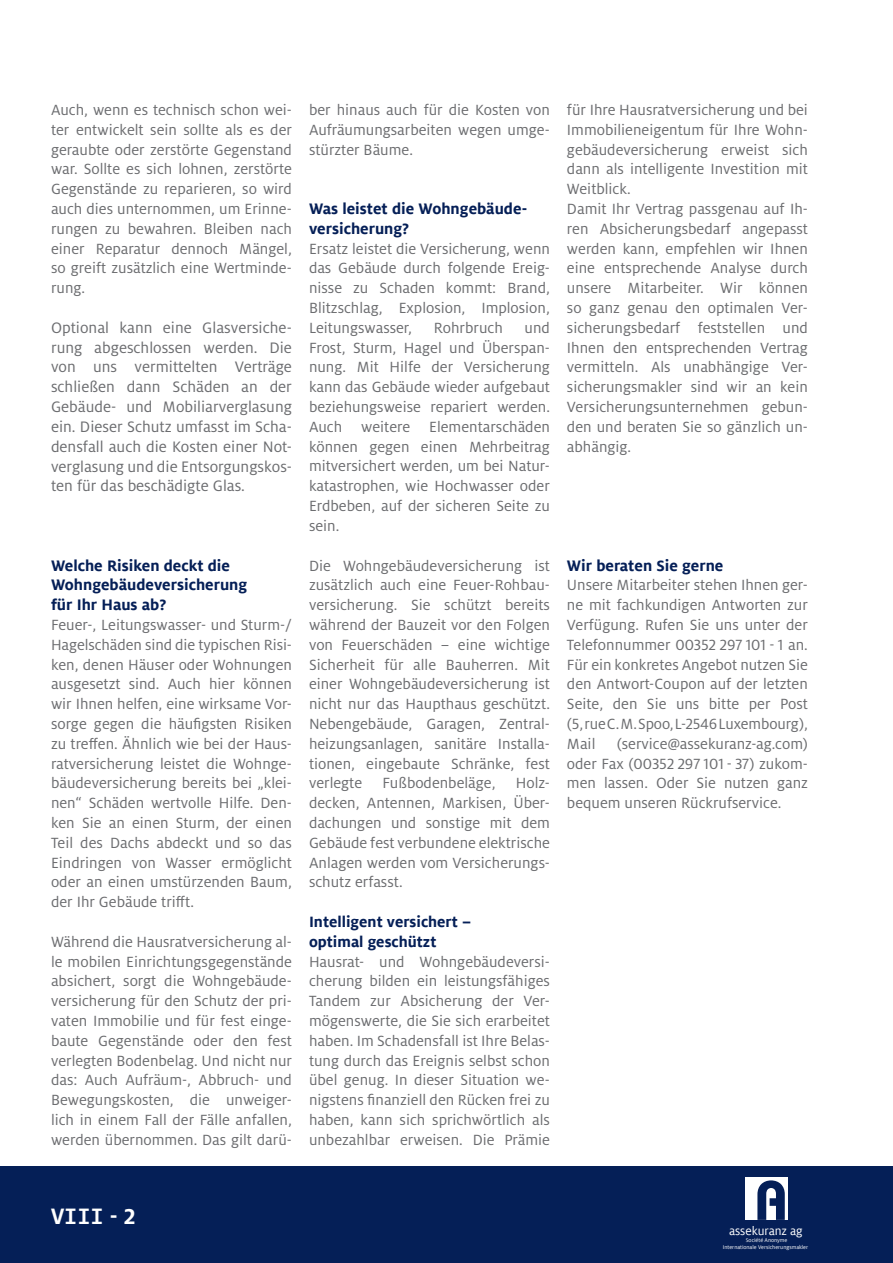
<style>
.page{position:relative;width:893px;height:1263px;background:#fff}
.page>*{position:absolute;margin:0;border:0;box-sizing:border-box;transform-origin:0 0}
.t1{font:700 24px "Consolas";color:#fff}
.t2{font:16.8px/19.8px "Milo OT";color:#6c6d70;text-align:justify}
.t3{font:700 16.8px/19.8px "Milo Offc Pro";color:#051f57}
.t4{font:700 16.5px/19.8px "Milo Offc Pro";color:#051f57}
.t5{font:16.35px/19.8px "Milo OT";color:#6c6d70;text-align:justify}
.t6{font:13.2px "Milo Offc Pro";color:#fff}
.t7{font:6px/7.2px "Milo Offc Pro";color:#fff;text-align:center}
.s1{font-family:"Milo OT"}
</style>
<div class="page">
<div style="left:0;top:1166px;width:893px;height:97px;background:#051f57"></div>
<div style="left:745px;top:1177px;width:43px;height:42px;background:#fff"></div>
<svg style="left:757px;top:1180px;width:28px;height:40px"></svg>
<p class="t5" style="left:51px;top:100px;width:242px">Auch, wenn es technisch schon wei&shy;ter entwickelt sein sollte als es der geraubte oder zerstörte Gegenstand war. Sollte es sich lohnen, zerstörte Gegenstände zu reparieren, so wird auch dies unternommen, um Erinne&shy;rungen zu bewahren. Bleiben nach einer Reparatur dennoch Mängel, so greift zusätzlich eine Wertminde&shy;rung.</p>
<p class="t2" style="left:51px;top:318px;width:242px">Optional kann eine Glasversiche&shy;rung abgeschlossen werden. Die von uns vermittelten Verträge schließen dann Schäden an der Gebäude- und Mobiliarverglasung ein. Dieser Schutz umfasst im Scha&shy;densfall auch die Kosten einer Not&shy;verglasung und die Entsorgungskos&shy;ten für das beschädigte Glas.</p>
<p class="t3" style="left:51px;top:555px;width:198px">Welche Risiken deckt die<br>Wohngebäudeversicherung für Ihr Haus ab?</p>
<p class="t5" style="left:51px;top:615px;width:242px">Feuer-, Leitungswasser- und Sturm-/ Hagelschäden sind die typischen Risi&shy;ken, denen Häuser oder Wohnungen ausgesetzt sind. Auch hier können wir Ihnen helfen, eine wirksame Vor&shy;sorge gegen die häufigsten Risiken zu treffen. Ähnlich wie bei der Haus&shy;ratversicherung leistet die Wohnge&shy;bäudeversicherung bereits bei „klei&shy;nen“ Schäden wertvolle Hilfe. Den&shy;ken Sie an einen Sturm, der einen Teil des Dachs abdeckt und so das Eindringen von Wasser ermöglicht oder an einen umstürzenden Baum, der Ihr Gebäude trifft.</p>
<p class="t5" style="left:51px;top:932px;width:242px">Während die Hausratversicherung al&shy;le mobilen Einrichtungsgegenstände absichert, sorgt die Wohngebäude&shy;versicherung für den Schutz der pri&shy;vaten Immobilie und für fest einge&shy;baute Gegenstände oder den fest verlegten Bodenbelag. Und nicht nur das: Auch Aufräum-, Abbruch- und Bewegungskosten, die unweiger&shy;lich in einem Fall der Fälle anfallen, werden übernommen. Das gilt darü-</p>
<p class="t5" style="left:309px;top:100px;width:242px">ber hinaus auch für die Kosten von Aufräumungsarbeiten wegen umge&shy;stürzter Bäume.</p>
<p class="t3" style="left:309px;top:199px;width:220px">Was leistet die Wohngebäude&shy;versicherung?</p>
<p class="t5" style="left:309px;top:239px;width:242px">Ersatz leistet die Versicherung, wenn das Gebäude durch folgende Ereig&shy;nisse zu Schaden kommt: Brand, Blitzschlag, Explosion, Implosion, Leitungswasser,</p>
<p class="t5" style="left:309px;top:318px;width:242px;text-indent:216px">und Frost, Sturm, Hagel und Überspan&shy;nung. Mit Hilfe der Versicherung kann das Gebäude wieder aufgebaut beziehungsweise repariert werden.<br>Auch weitere Elementarschäden können gegen einen Mehrbeitrag mitversichert werden, um bei Natur&shy;katastrophen, wie Hochwasser oder Erdbeben, auf der sicheren Seite zu sein.</p>
<p class="t5" style="left:309px;top:556px;width:242px">Die Wohngebäudeversicherung ist zusätzlich auch eine Feuer-Rohbau&shy;versicherung. Sie schützt bereits während der Bauzeit vor den Folgen von Feuerschäden – eine wichtige Sicherheit für alle Bauherren. Mit einer Wohngebäudeversicherung ist nicht nur das Haupthaus geschützt.<br>Nebengebäude, Garagen, Zentral&shy;heizungsanlagen, sanitäre Installa&shy;tionen, eingebaute Schränke, fest verlegte Fußbodenbeläge, Holz&shy;decken, Antennen, Markisen, Über&shy;dachungen und sonstige mit dem Gebäude fest verbundene elektrische Anlagen werden vom Versicherungs&shy;schutz erfasst.</p>
<p class="t4" style="left:309px;top:912px;width:164px">Intelligent versichert – optimal geschützt</p>
<p class="t5" style="left:309px;top:952px;width:242px">Hausrat- und Wohngebäudeversi&shy;cherung bilden ein leistungsfähiges Tandem zur Absicherung der Ver&shy;mögenswerte, die Sie sich erarbeitet haben. Im Schadensfall ist Ihre Belas&shy;tung durch das Ereignis selbst schon übel genug. In dieser Situation we&shy;nigstens finanziell den Rücken frei zu haben, kann sich sprichwörtlich als unbezahlbar erweisen. Die Prämie</p>
<p class="t5" style="left:434px;top:318px;width:70px">Rohrbruch</p>
<p class="t5" style="left:567px;top:100px;width:242px;text-align:left">für Ihre Hausratversicherung und bei<br>Immobilieneigentum für Ihre Wohn&shy;gebäudeversicherung erweist sich dann als intelligente Investition mit<br>Weitblick.<br>Damit Ihr Vertrag passgenau auf Ih&shy;ren Absicherungsbedarf angepasst werden kann, empfehlen wir Ihnen eine entsprechende Analyse durch unsere Mitarbeiter. Wir können so ganz genau den optimalen Ver&shy;sicherungsbedarf feststellen und<br>Ihnen den entsprechenden Vertrag vermitteln. Als unabhängige Ver&shy;sicherungsmakler sind wir an kein<br>Versicherungsunternehmen gebun&shy;den und beraten Sie so gänzlich un&shy;abhängig.</p>
<p class="t3" style="left:567px;top:555px;width:158px">Wir beraten Sie gerne</p>
<p class="t5" style="left:567px;top:575px;width:242px">Unsere Mitarbeiter stehen Ihnen ger&shy;ne mit fachkundigen Antworten zur Verfügung. Rufen Sie uns unter der Telefonnummer 00352 297 101 - 1 an.<br>Für ein konkretes Angebot nutzen Sie den Antwort-Coupon auf der letzten Seite, den Sie uns bitte per Post (5, rue C. M. Spoo, L-2546 Luxembourg), Mail</p>
<p class="t5" style="left:567px;top:734px;width:242px;text-indent:50px">(service@assekuranz-ag.com) oder Fax (00352 297 101 - 37) zukom&shy;men lassen. Oder Sie nutzen ganz bequem unseren Rückrufservice.</p>
<h1 class="t1" style="left:51px;top:1201px;width:86px">VIII <span class="s1">- 2</span></h1>
<p class="t6" style="left:729px;top:1223px;width:75px">assekuranz ag</p>
<p class="t7" style="left:723px;top:1236px;width:87px">Société Anonyme<br>Internationale Versicherungsmakler</p>
</div>
